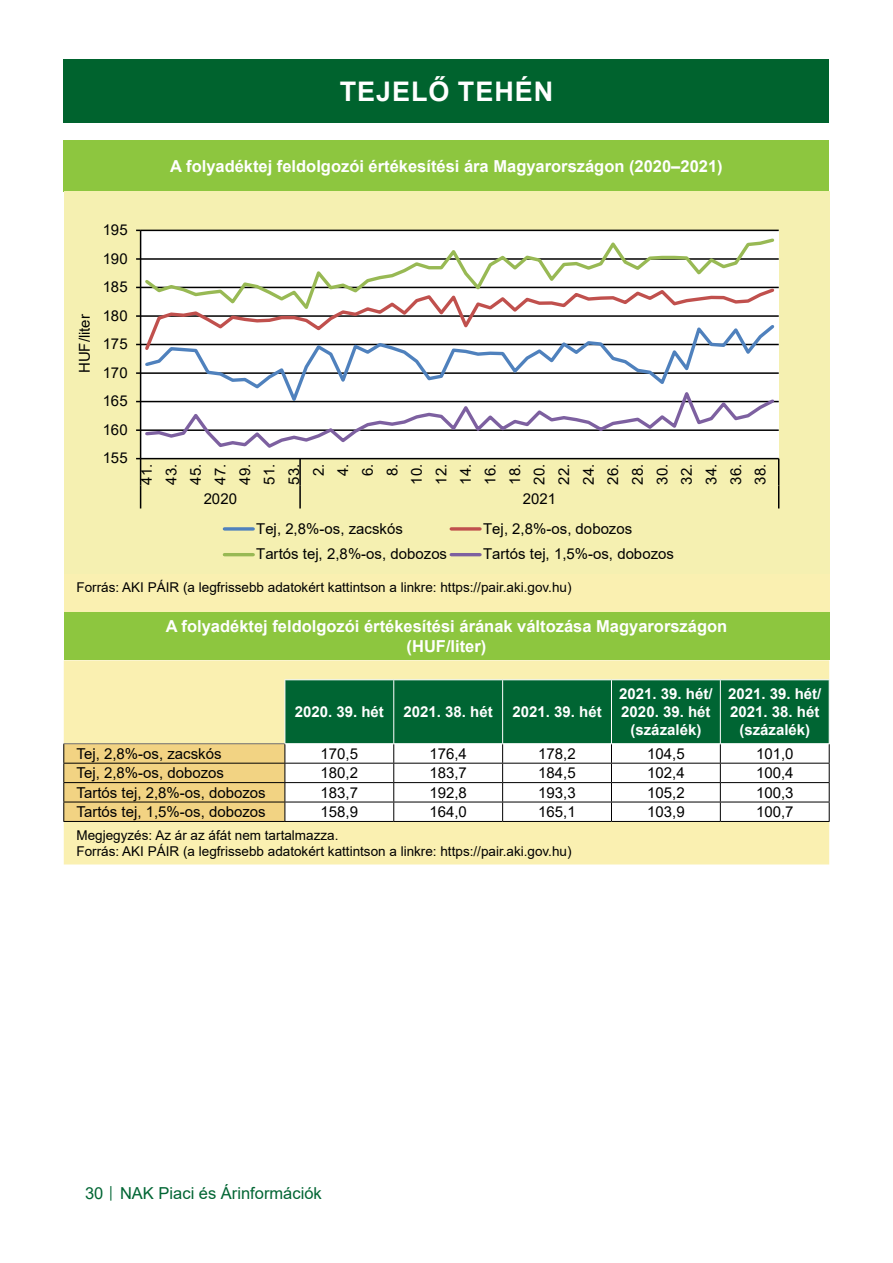
<style>
.page{position:relative;width:893px;height:1263px;background:#fff}
.page>*{position:absolute;margin:0;border:0;box-sizing:border-box;transform-origin:0 0}
.Cím_01_tartalomjegyz{font:700 27px "Arial";letter-spacing:.035em;color:#fff}
.Tablazat_cime{font:700 16.5px/19.8px "Arial";color:#fff;text-align:center}
.t1{font:16.5px "Arial";color:#006533}
.Tablazat_bal_kategor{font:15px/24.6px "Arial";color:#000;text-align:center}
.Tablazat_kozep_ertek{font:15px "Arial";color:#000}
.Tablazat_fejlece_koz{font:700 15px/18px "Arial";color:#fff;text-align:center}
.Tablazat_forrasa{font:13.5px/16.2px "Arial";color:#000}
.s1{font-size:12px}
</style>
<div class="page">
<div style="left:64px;top:60px;width:765px;height:63px;background:#00632e"></div>
<div style="left:64px;top:611px;width:765px;height:49px;background:#8dc63f"></div>
<div style="left:64px;top:660px;width:765px;height:204px;background:#faf0b1"></div>
<hr style="left:63px;top:821px;width:222px;height:1px;background:#000">
<hr style="left:285px;top:821px;width:109px;height:1px;background:#000">
<hr style="left:394px;top:821px;width:109px;height:1px;background:#000">
<hr style="left:503px;top:821px;width:108px;height:1px;background:#000">
<hr style="left:611px;top:821px;width:109px;height:1px;background:#000">
<hr style="left:720px;top:821px;width:110px;height:1px;background:#000">
<svg style="left:63px;top:680px;width:767px;height:141px"></svg>
<hr style="left:285px;top:679px;width:109px;height:1px;background:#fff">
<hr style="left:394px;top:679px;width:109px;height:1px;background:#fff">
<hr style="left:503px;top:679px;width:108px;height:1px;background:#fff">
<hr style="left:611px;top:679px;width:109px;height:1px;background:#fff">
<hr style="left:720px;top:679px;width:110px;height:1px;background:#fff">
<hr style="left:285px;top:680px;width:1px;height:63px;background:#fff">
<hr style="left:829px;top:680px;width:1px;height:63px;background:#fff">
<hr style="left:285px;top:743px;width:109px;height:1px;background:#fff">
<hr style="left:394px;top:743px;width:109px;height:1px;background:#fff">
<hr style="left:503px;top:743px;width:108px;height:1px;background:#fff">
<hr style="left:611px;top:743px;width:109px;height:1px;background:#fff">
<hr style="left:720px;top:743px;width:110px;height:1px;background:#fff">
<div style="left:64px;top:140px;width:765px;height:51px;background:#8dc63f"></div>
<div style="left:64px;top:574px;width:765px;height:37px;background:#faf0b1"></div>
<div style="left:64px;top:191px;width:765px;height:383px;background:#f5f0b1"></div>
<div style="left:141px;top:230px;width:638px;height:229px;background:linear-gradient(to right,#fff,#fff)"></div>
<hr style="left:141px;top:429px;width:638px;height:2px;background:#000">
<hr style="left:141px;top:401px;width:638px;height:1px;background:#000">
<hr style="left:141px;top:372px;width:638px;height:2px;background:#000">
<hr style="left:141px;top:344px;width:638px;height:1px;background:#000">
<hr style="left:141px;top:315px;width:638px;height:2px;background:#000">
<hr style="left:141px;top:287px;width:638px;height:1px;background:#000">
<hr style="left:141px;top:258px;width:638px;height:2px;background:#000">
<hr style="left:141px;top:230px;width:638px;height:1px;background:#000">
<hr style="left:140px;top:230px;width:1px;height:229px;background:#000">
<hr style="left:141px;top:458px;width:638px;height:1px;background:#000">
<hr style="left:299px;top:459px;width:2px;height:27px;background:#000">
<svg style="left:136px;top:458px;width:5px;height:50px"></svg>
<hr style="left:299px;top:486px;width:2px;height:22px;background:#000">
<svg style="left:778px;top:459px;width:1px;height:49px"></svg>
<svg style="left:143px;top:353px;width:634px;height:32px;background:#e4e9ee"></svg>
<svg style="left:136px;top:286px;width:641px;height:67px;background:#e2e0e2"></svg>
<svg style="left:142px;top:236px;width:635px;height:78px;background:#eeece7"></svg>
<svg style="left:136px;top:385px;width:641px;height:65px;background:#eae8ec"></svg>
<svg style="left:224px;top:527px;width:29px;height:4px"></svg>
<svg style="left:451px;top:527px;width:29px;height:4px"></svg>
<hr style="left:224px;top:553px;width:29px;height:3px;background:#98b954">
<hr style="left:451px;top:553px;width:29px;height:3px;background:#7d60a0">
<p class="Cím_01_tartalomjegyz" style="left:340px;top:73px;width:215px">TEJELŐ TEHÉN</p>
<p class="Tablazat_cime" style="left:170px;top:156px;width:554px">A folyadéktej feldolgozói értékesítési ára Magyarországon (2020–2021)</p>
<p class="Tablazat_bal_kategor" style="left:72px;top:373px;width:61px;rotate:-90deg">HUF/liter</p>
<p class="Tablazat_bal_kategor" style="left:103px;top:217px;width:27px">195</p>
<p class="Tablazat_bal_kategor" style="left:103px;top:246px;width:27px">190</p>
<p class="Tablazat_bal_kategor" style="left:103px;top:274px;width:27px">185</p>
<p class="Tablazat_bal_kategor" style="left:103px;top:303px;width:27px">180</p>
<p class="Tablazat_bal_kategor" style="left:103px;top:331px;width:27px">175</p>
<p class="Tablazat_bal_kategor" style="left:103px;top:360px;width:27px">170</p>
<p class="Tablazat_bal_kategor" style="left:103px;top:389px;width:27px">165</p>
<p class="Tablazat_bal_kategor" style="left:103px;top:417px;width:27px">160</p>
<p class="Tablazat_bal_kategor" style="left:103px;top:446px;width:27px">155</p>
<p class="Tablazat_bal_kategor" style="left:134px;top:484px;width:22px;rotate:-90deg">41.<br>43.<br>45.<br>47.<br>49.<br>51.<br>53.<br>2.<br>4.<br>6.<br>8.<br>10.<br>12.<br>14.<br>16.<br>18.<br>20.<br>22.<br>24.<br>26.<br>28.<br>30.<br>32.<br>34.<br>36.<br>38.</p>
<p class="Tablazat_bal_kategor" style="left:204px;top:486px;width:35px">2020</p>
<p class="Tablazat_bal_kategor" style="left:523px;top:486px;width:35px">2021</p>
<p class="Tablazat_bal_kategor" style="left:256px;top:516px;width:148px">Tej, 2,8%-os, zacskós</p>
<p class="Tablazat_bal_kategor" style="left:483px;top:516px;width:151px">Tej, 2,8%-os, dobozos</p>
<p class="Tablazat_bal_kategor" style="left:256px;top:542px;width:192px">Tartós tej, 2,8%-os, dobozos</p>
<p class="Tablazat_bal_kategor" style="left:483px;top:542px;width:192px">Tartós tej, 1,5%-os, dobozos</p>
<p class="Tablazat_forrasa" style="left:77px;top:579px;width:496px">Forrás: AKI PÁIR (a legfrissebb adatokért kattintson a linkre: https://pair.aki.gov.hu)</p>
<p class="Tablazat_cime" style="left:166px;top:616px;width:563px">A folyadéktej feldolgozói értékesítési árának változása Magyarországon (HUF/liter)</p>
<p class="Tablazat_fejlece_koz" style="left:295px;top:703px;width:91px">2020. 39. hét</p>
<p class="Tablazat_fejlece_koz" style="left:404px;top:703px;width:91px">2021. 38. hét</p>
<p class="Tablazat_fejlece_koz" style="left:512px;top:703px;width:91px">2021. 39. hét</p>
<p class="Tablazat_fejlece_koz" style="left:619px;top:685px;width:95px">2021. 39. hét/<br>2020. 39. hét (százalék)</p>
<p class="Tablazat_fejlece_koz" style="left:728px;top:685px;width:95px">2021. 39. hét/<br>2021. 38. hét (százalék)</p>
<p class="Tablazat_bal_kategor" style="left:77px;top:741px;width:147px">Tej, 2,8%-os, zacskós</p>
<p class="Tablazat_kozep_ertek" style="left:321px;top:743px;width:39px">170,5</p>
<p class="Tablazat_kozep_ertek" style="left:429px;top:743px;width:39px">176,4</p>
<p class="Tablazat_kozep_ertek" style="left:538px;top:743px;width:39px">178,2</p>
<p class="Tablazat_kozep_ertek" style="left:647px;top:743px;width:39px">104,5</p>
<p class="Tablazat_kozep_ertek" style="left:756px;top:743px;width:39px">101,0</p>
<p class="Tablazat_bal_kategor" style="left:77px;top:761px;width:149px">Tej, 2,8%-os, dobozos</p>
<p class="Tablazat_kozep_ertek" style="left:321px;top:763px;width:39px">180,2</p>
<p class="Tablazat_kozep_ertek" style="left:429px;top:763px;width:39px">183,7</p>
<p class="Tablazat_kozep_ertek" style="left:538px;top:763px;width:39px">184,5</p>
<p class="Tablazat_kozep_ertek" style="left:647px;top:763px;width:39px">102,4</p>
<p class="Tablazat_kozep_ertek" style="left:756px;top:763px;width:39px">100,4</p>
<p class="Tablazat_bal_kategor" style="left:77px;top:780px;width:191px">Tartós tej, 2,8%-os, dobozos</p>
<p class="Tablazat_kozep_ertek" style="left:321px;top:782px;width:39px">183,7</p>
<p class="Tablazat_kozep_ertek" style="left:429px;top:782px;width:39px">192,8</p>
<p class="Tablazat_kozep_ertek" style="left:538px;top:782px;width:39px">193,3</p>
<p class="Tablazat_kozep_ertek" style="left:647px;top:782px;width:39px">105,2</p>
<p class="Tablazat_kozep_ertek" style="left:756px;top:782px;width:39px">100,3</p>
<p class="Tablazat_bal_kategor" style="left:77px;top:799px;width:191px">Tartós tej, 1,5%-os, dobozos</p>
<p class="Tablazat_kozep_ertek" style="left:321px;top:802px;width:39px">158,9</p>
<p class="Tablazat_kozep_ertek" style="left:429px;top:802px;width:39px">164,0</p>
<p class="Tablazat_kozep_ertek" style="left:538px;top:802px;width:39px">165,1</p>
<p class="Tablazat_kozep_ertek" style="left:647px;top:802px;width:39px">103,9</p>
<p class="Tablazat_kozep_ertek" style="left:756px;top:802px;width:39px">100,7</p>
<p class="Tablazat_forrasa" style="left:77px;top:827px;width:496px">Megjegyzés: Az ár az áfát nem tartalmazza.<br>Forrás: AKI PÁIR (a legfrissebb adatokért kattintson a linkre: https://pair.aki.gov.hu)</p>
<p class="t1" style="left:85px;top:1182px;width:238px">30 <span class="s1">│</span> NAK Piaci és Árinformációk</p>
</div>
